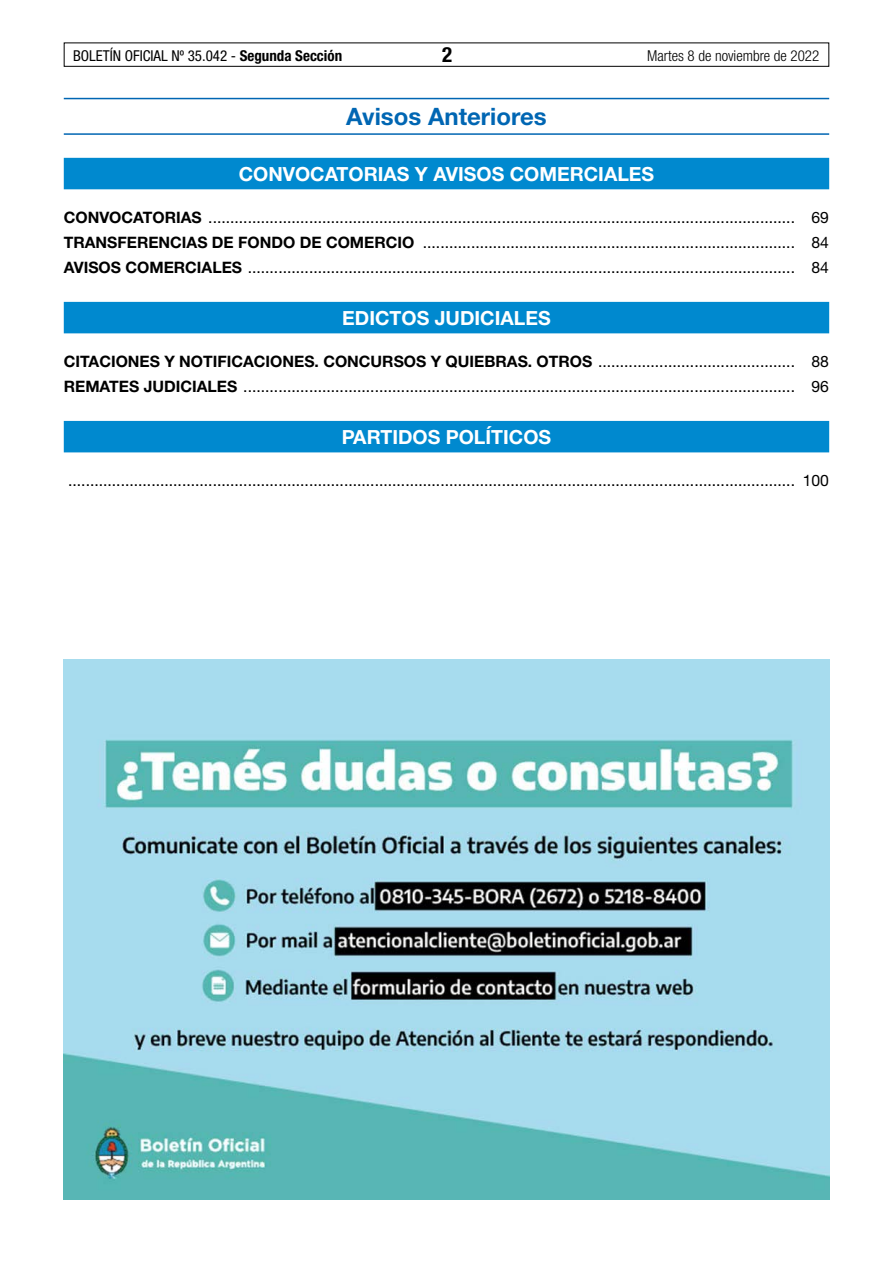
<style>
.page{position:relative;width:893px;height:1263px;background:#fff}
.page>*{position:absolute;margin:0;border:0;box-sizing:border-box;transform-origin:0 0}
.t1{font:700 24px "Helvetica Neue LT Std";color:#0066b3}
.t2{font:700 condensed 21px "Helvetica Neue LT Std";color:#000}
.t3{font:700 19.5px "Helvetica Neue LT Std";color:#fff}
.t4{font:15.75px/25px "Helvetica Neue LT Std";color:#000;text-align:justify}
.t5{font:condensed 15px "Helvetica Neue LT Std";color:#000}
.t6{font:300 condensed 15px "Helvetica Neue LT Std";color:#000}
.s1{font-weight:700}
</style>
<div class="page">
<div style="left:64px;top:43px;width:765px;height:24px;border:1px solid #000"></div>
<hr style="left:64px;top:98px;width:765px;height:1px;background:#0066b3">
<hr style="left:64px;top:133px;width:765px;height:2px;background:#0066b3">
<div style="left:64px;top:158px;width:765px;height:31px;background:#0089cf"></div>
<div style="left:64px;top:302px;width:765px;height:31px;background:#0089cf"></div>
<div style="left:64px;top:421px;width:765px;height:31px;background:#0089cf"></div>
<img style="left:64px;top:659px;width:765px;height:540px">
<p class="t5" style="left:73px;top:47px;width:271px">BOLETÍN OFICIAL Nº 35.042 - <span class="s1">Segunda Sección</span></p>
<h2 class="t2" style="left:442px;top:42px;width:12px">2</h2>
<p class="t6" style="left:647px;top:47px;width:174px">Martes 8 de noviembre de 2022</p>
<h1 class="t1" style="left:346px;top:101px;width:202px">Avisos Anteriores</h1>
<p class="t3" style="left:239px;top:162px;width:417px">CONVOCATORIAS Y AVISOS COMERCIALES</p>
<p class="t4" style="left:64px;top:204px;width:767px"><span class="s1">CONVOCATORIAS</span> ...................................................................................................................................... 69<br><span class="s1">TRANSFERENCIAS DE FONDO DE COMERCIO</span> ..................................................................................... 84<br><span class="s1">AVISOS COMERCIALES</span> ............................................................................................................................. 84</p>
<p class="t3" style="left:342px;top:306px;width:210px">EDICTOS JUDICIALES</p>
<p class="t4" style="left:64px;top:349px;width:767px"><span class="s1">CITACIONES Y NOTIFICACIONES. CONCURSOS Y QUIEBRAS. OTROS</span> ............................................. 88<br><span class="s1">REMATES JUDICIALES</span> .............................................................................................................................. 96</p>
<p class="t3" style="left:342px;top:425px;width:211px">PARTIDOS POLÍTICOS</p>
<p class="t4" style="left:68px;top:468px;width:762px">...................................................................................................................................................................... 100</p>
</div>
